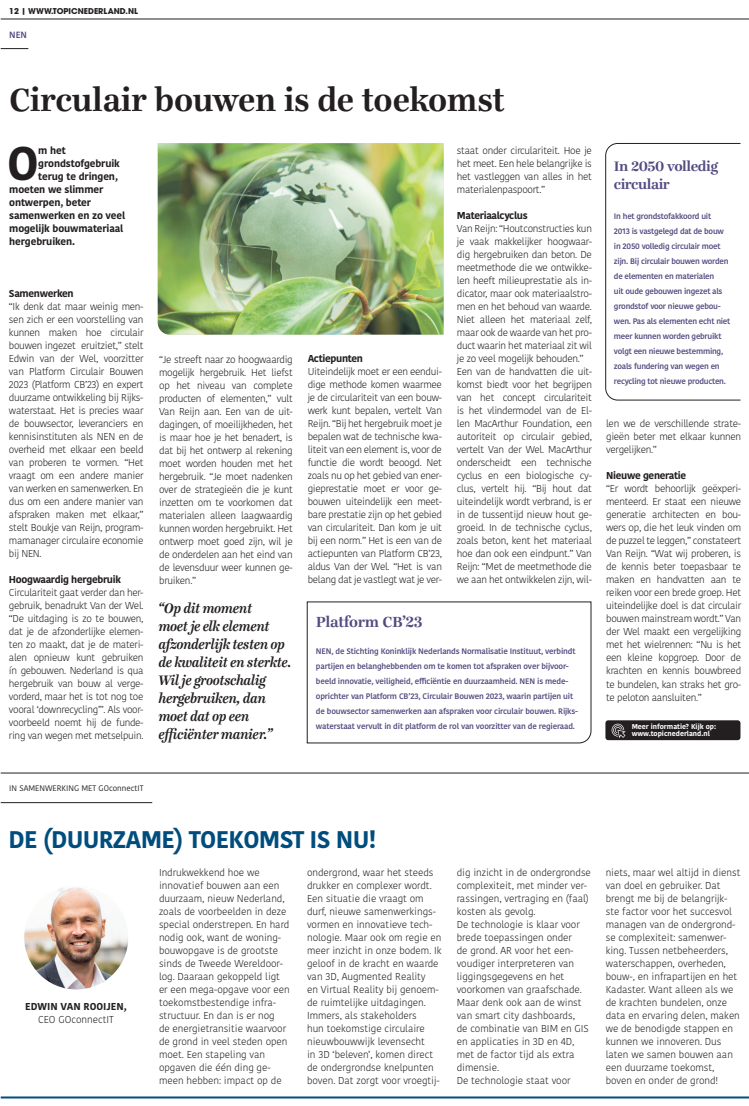
<style>
.page{position:relative;width:749px;height:1106px;background:#fff}
.page>*{position:absolute;margin:0;border:0;box-sizing:border-box;transform-origin:0 0}
.t1{font:700 47.1px "Kohinoor Bangla";color:#231f20}
.t2{font:700 35px "Ingeborg";letter-spacing:-.01em;color:#231f20}
.t3{font:700 24px "Kohinoor Bangla";letter-spacing:-.03em;color:#004d7d}
.t4{font:700 16px "Ingeborg";letter-spacing:-.025em;color:#544a80}
.t5{font:italic 700 15px/18px "Ingeborg";letter-spacing:-.03em;color:#231f20;scale:.92 1}
.t6{font:700 15px/18px "Ingeborg";letter-spacing:-.03em;color:#544a80}
.t7{font:300 10px/13px "Kohinoor Bangla";letter-spacing:-.005em;color:#231f20;text-align:justify}
.t8{font:300 10px/13px "Kohinoor Bangla";letter-spacing:-.03em;color:#231f20}
.t9{font:700 10px "Kohinoor Bangla";letter-spacing:-.01em;color:#231f20}
.t10{font:700 10px "Kohinoor Bangla";letter-spacing:-.03em;color:#231f20}
.t11{font:600 9px "Kohinoor Bangla";color:#544a80}
.t12{font:600 8px/15px "Kohinoor Bangla";letter-spacing:-.03em;color:#544a80}
.t13{font:8px "Kohinoor Bangla";color:#231f20}
.t14{font:700 8px "ITC Avant Garde Std";color:#231f20}
.t15{font:700 7px/7px "Kohinoor Bangla";color:#fff}
</style>
<div class="page">
<svg style="left:605px;top:143px;width:135px;height:257px"></svg>
<hr style="left:1px;top:19px;width:747px;height:1px;background:#231f20">
<svg style="left:1px;top:48px;width:27px;height:1px"></svg>
<img style="left:158px;top:143px;width:285px;height:191px">
<hr style="left:1px;top:802px;width:151px;height:1px;background:#231f20">
<hr style="left:1px;top:772px;width:747px;height:1px;background:#231f20">
<hr style="left:1px;top:1096px;width:747px;height:2px;background:#004d7d">
<div style="left:605px;top:720px;width:135px;height:20px;background:#231f20;border-radius:3px"></div>
<svg style="left:611px;top:723px;width:14px;height:15px"></svg>
<svg style="left:306px;top:601px;width:285px;height:142px"></svg>
<img style="left:24px;top:885px;width:104px;height:104px;border-radius:52px">
<p class="t14" style="left:9px;top:6px;width:130px">12 | WWW.TOPICNEDERLAND.NL</p>
<p class="t11" style="left:9px;top:27px;width:19px">NEN</p>
<h2 class="t2" style="left:9px;top:79px;width:497px">Circulair bouwen is de toekomst</h2>
<h1 class="t1" style="left:7px;top:122px;width:33px">O</h1>
<p class="t9" style="left:38px;top:141px;width:29px">m het</p>
<p class="t7" style="left:457px;top:144px;width:136px">staat onder circulariteit. Hoe je het meet. Een hele belangrijke is het vastleggen van alles in het materialenpaspoort.”</p>
<p class="t10" style="left:457px;top:207px;width:72px">Materiaalcyclus</p>
<p class="t8" style="left:457px;top:222px;width:136px">Van Reijn: “Houtconstructies kun je vaak makkelijker hoogwaar&shy;dig hergebruiken dan beton. De meetmethode die we ontwikke&shy;len heeft milieuprestatie als in&shy;dicator, maar ook materiaalstro&shy;men en het behoud van waarde.<br>Niet alleen het materiaal zelf, maar ook de waarde van het pro&shy;duct waarin het materiaal zit wil je zo veel mogelijk behouden.”<br>Een van de handvatten die uit&shy;komst biedt voor het begrijpen van het concept circulariteit is het vlindermodel van de El&shy;len MacArthur Foundation, een autoriteit op circulair gebied, vertelt Van der Wel. MacArthur onderscheidt een technische cyclus en een biologische cy&shy;clus, vertelt hij. “Bij hout dat uiteindelijk wordt verbrand, is er in de tussentijd nieuw hout ge&shy;groeid. In de technische cyclus, zoals beton, kent het materiaal hoe dan ook een eindpunt.” Van<br>Reijn: “Met de meetmethode die we aan het ontwikkelen zijn, wil-</p>
<p class="t9" style="left:38px;top:154px;width:83px">grondstofgebruik</p>
<p class="t9" style="left:38px;top:167px;width:81px">terug te dringen,</p>
<p class="t9" style="left:9px;top:180px;width:96px">moeten we slimmer</p>
<p class="t9" style="left:9px;top:193px;width:83px">ontwerpen, beter</p>
<p class="t9" style="left:9px;top:206px;width:118px">samenwerken en zo veel</p>
<p class="t9" style="left:9px;top:219px;width:116px">mogelijk bouwmateriaal</p>
<p class="t9" style="left:9px;top:232px;width:67px">hergebruiken.</p>
<p class="t10" style="left:9px;top:285px;width:66px">Samenwerken</p>
<p class="t7" style="left:9px;top:300px;width:136px">“Ik denk dat maar weinig men&shy;sen zich er een voorstelling van kunnen maken hoe circulair bouwen ingezet eruitziet,” stelt Edwin van der Wel, voorzitter van Platform Circulair Bouwen 2023 (Platform CB’23) en expert duurzame ontwikkeling bij Rijks&shy;waterstaat. Het is precies waar de bouwsector, leveranciers en kennisinstituten als NEN en de overheid met elkaar een beeld van proberen te vormen. “Het vraagt om een andere manier van werken en samenwerken. En dus om een andere manier van afspraken maken met elkaar,” stelt Boukje van Reijn, program&shy;mamanager circulaire economie bij NEN.</p>
<p class="t10" style="left:9px;top:571px;width:114px">Hoogwaardig hergebruik</p>
<p class="t7" style="left:9px;top:586px;width:136px">Circulariteit gaat verder dan her&shy;gebruik, benadrukt Van der Wel. “De uitdaging is zo te bouwen, dat je de afzonderlijke elemen&shy;ten zo maakt, dat je de materi&shy;alen opnieuw kunt gebruiken ín gebouwen. Nederland is qua hergebruik van bouw al verge&shy;vorderd, maar het is tot nog toe vooral ‘downrecycling’”. Als voor&shy;voorbeeld noemt hij de funde&shy;ring van wegen met metselpuin.</p>
<p class="t10" style="left:307px;top:350px;width:57px">Actiepunten</p>
<p class="t7" style="left:307px;top:365px;width:136px">Uiteindelijk moet er een eendui&shy;dige methode komen waarmee je de circulariteit van een bouw&shy;werk kunt bepalen, vertelt Van Reijn. “Bij het hergebruik moet je bepalen wat de technische kwa&shy;liteit van een element is, voor de functie die wordt beoogd. Net zoals nu op het gebied van ener&shy;gieprestatie moet er voor ge&shy;bouwen uiteindelijk een meet&shy;bare prestatie zijn op het gebied van circulariteit. Dan kom je uit bij een norm.” Het is een van de actiepunten van Platform CB’23, aldus Van der Wel. “Het is van belang dat je vastlegt wat je ver-</p>
<p class="t7" style="left:159px;top:352px;width:135px">“Je streeft naar zo hoogwaardig mogelijk hergebruik. Het liefst op het niveau van complete producten of elementen,” vult Van Reijn aan. Een van de uit&shy;dagingen, of moeilijkheden, het is maar hoe je het benadert, is dat bij het ontwerp al rekening moet worden houden met het hergebruik. “Je moet nadenken over de strategieën die je kunt inzetten om te voorkomen dat materialen alleen laagwaardig kunnen worden hergebruikt. Het ontwerp moet goed zijn, wil je de onderdelen aan het eind van de levensduur weer kunnen ge&shy;bruiken.”</p>
<h3 class="t5" style="left:158px;top:599px;width:146px">“Op dit moment<br>moet je elk element afzonderlijk testen op de kwaliteit en sterkte.<br>Wil je grootschalig hergebruiken, dan moet dat op een efficiënter manier.”</h3>
<h3 class="t4" style="left:316px;top:612px;width:108px">Platform CB’23</h3>
<p class="t12" style="left:316px;top:644px;width:263px">NEN, de Stichting Koninklijk Nederlands Normalisatie Instituut, verbindt partijen en belanghebbenden om te komen tot afspraken over bijvoor&shy;beeld innovatie, veiligheid, efficiëntie en duurzaamheid. NEN is mede&shy;oprichter van Platform CB’23, Circulair Bouwen 2023, waarin partijen uit de bouwsector samenwerken aan afspraken voor circulair bouwen. Rijks&shy;waterstaat vervult in dit platform de rol van voorzitter van de regieraad.</p>
<h3 class="t6" style="left:613px;top:157px;width:106px">In 2050 volledig circulair</h3>
<p class="t12" style="left:613px;top:208px;width:118px">In het grondstofakkoord uit<br>2013 is vastgelegd dat de bouw in 2050 volledig circulair moet zijn. Bij circulair bouwen worden de elementen en materialen<br>uit oude gebouwen ingezet als grondstof voor nieuwe gebou&shy;wen. Pas als elementen echt niet meer kunnen worden gebruikt volgt een nieuwe bestemming, zoals fundering van wegen en recycling tot nieuwe producten.</p>
<p class="t7" style="left:606px;top:417px;width:136px">len we de verschillende strate&shy;gieën beter met elkaar kunnen vergelijken.”</p>
<p class="t10" style="left:606px;top:467px;width:82px">Nieuwe generatie</p>
<p class="t7" style="left:606px;top:482px;width:136px">“Er wordt behoorlijk geëxperi&shy;menteerd. Er staat een nieuwe generatie architecten en bou&shy;wers op, die het leuk vinden om de puzzel te leggen,” constateert Van Reijn. “Wat wij proberen, is de kennis beter toepasbaar te maken en handvatten aan te reiken voor een brede groep. Het uiteindelijke doel is dat circulair bouwen mainstream wordt.” Van der Wel maakt een vergelijking met het wielrennen: “Nu is het een kleine kopgroep. Door de krachten en kennis bouwbreed te bundelen, kan straks het gro&shy;te peloton aansluiten.”</p>
<p class="t15" style="left:631px;top:722px;width:86px">Meer informatie? Kijk op: www.topicnederland.nl</p>
<p class="t13" style="left:9px;top:781px;width:136px">IN SAMENWERKING MET GOconnectIT</p>
<h3 class="t3" style="left:9px;top:818px;width:369px">DE (DUURZAME) TOEKOMST IS NU!</h3>
<p class="t7" style="left:159px;top:866px;width:132px;text-align:left">Indrukwekkend hoe we innovatief bouwen aan een duurzaam, nieuw Nederland, zoals de voorbeelden in deze special onderstrepen. En hard nodig ook, want de woning&shy;bouwopgave is de grootste sinds de Tweede Wereldoor&shy;log. Daaraan gekoppeld ligt er een mega-opgave voor een toekomstbestendige infra&shy;structuur. En dan is er nog<br>de energietransitie waarvoor de grond in veel steden open moet. Een stapeling van opgaven die één ding ge&shy;meen hebben: impact op de</p>
<p class="t7" style="left:307px;top:866px;width:136px;text-align:left">ondergrond, waar het steeds drukker en complexer wordt.<br>Een situatie die vraagt om durf, nieuwe samenwerkings&shy;vormen en innovatieve tech&shy;nologie. Maar ook om regie en meer inzicht in onze bodem. Ik geloof in de kracht en waarde van 3D, Augmented Reality<br>en Virtual Reality bij genoem&shy;de ruimtelijke uitdagingen.<br>Immers, als stakeholders<br>hun toekomstige circulaire nieuwbouwwijk levensecht<br>in 3D ‘beleven’, komen direct de ondergrondse knelpunten boven. Dat zorgt voor vroegtij-</p>
<p class="t7" style="left:456px;top:866px;width:136px;text-align:left">dig inzicht in de ondergrondse complexiteit, met minder ver&shy;rassingen, vertraging en (faal) kosten als gevolg.<br>De technologie is klaar voor brede toepassingen onder<br>de grond. AR voor het een&shy;voudiger interpreteren van liggingsgegevens en het voorkomen van graafschade.<br>Maar denk ook aan de winst van smart city dashboards,<br>de combinatie van BIM en GIS en applicaties in 3D en 4D, met de factor tijd als extra dimensie.<br>De technologie staat voor</p>
<p class="t7" style="left:605px;top:865px;width:136px;text-align:left">niets, maar wel altijd in dienst van doel en gebruiker. Dat brengt me bij de belangrijk&shy;ste factor voor het succesvol managen van de ondergrond&shy;se complexiteit: samenwer&shy;king. Tussen netbeheerders, waterschappen, overheden, bouw-, en infrapartijen en het<br>Kadaster. Want alleen als we de krachten bundelen, onze data en ervaring delen, maken we de benodigde stappen en kunnen we innoveren. Dus laten we samen bouwen aan een duurzame toekomst, boven en onder de grond!</p>
<p class="t9" style="left:25px;top:998px;width:103px">EDWIN VAN ROOIJEN,</p>
<p class="t7" style="left:38px;top:1013px;width:77px">CEO GOconnectIT</p>
</div>
